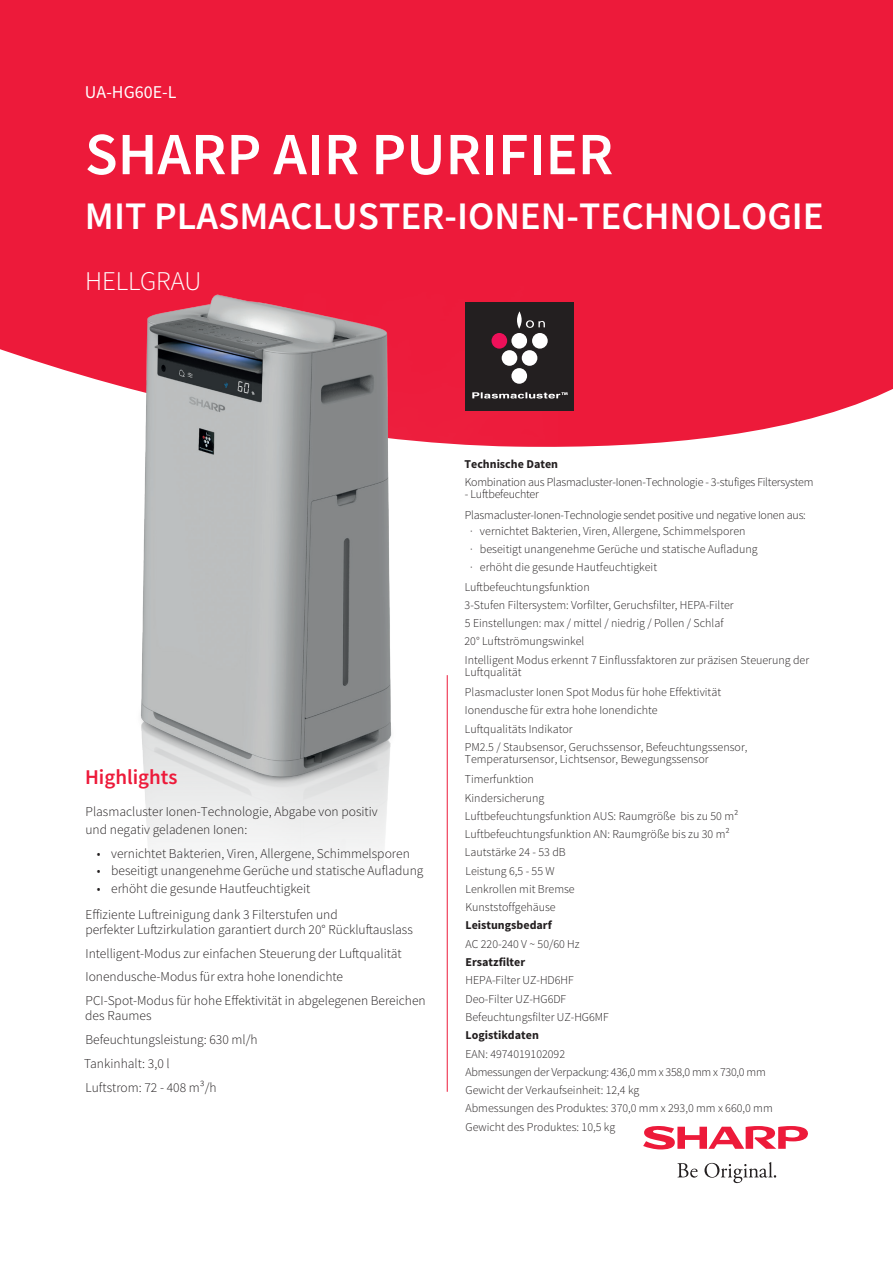
<style>
.page{position:relative;width:893px;height:1263px;background:#fff}
.page>*{position:absolute;margin:0;border:0;box-sizing:border-box;transform-origin:0 0}
.t1{font:600 60px "Source Sans Pro";color:#fff}
.t2{font:600 39px "Source Sans Pro";color:#fff}
.t3{font:300 27px "Source Sans Pro";color:#fff}
.t4{font:600 21px "Source Sans Pro";color:#ed1a3a}
.t5{font:18px "Source Sans Pro";color:#fff}
.t6{font:300 13.5px/23.4px "Source Sans Pro";color:#231f20}
.t7{font:300 12px/18.3px "Source Sans Pro";color:#231f20}
.t8{font:300 12px/20.5px "Source Sans Pro";letter-spacing:-.02em;color:#231f20}
.t9{font:700 12px "Source Sans Pro";color:#231f20}
</style>
<div class="page">
<div style="left:0;top:0;width:893px;height:1177px;background:#ed1a3a"></div>
<div style="left:0;top:389px;width:893px;height:795px;background:#fff"></div>
<svg style="left:677px;top:1163px;width:21px;height:14px"></svg>
<svg style="left:704px;top:1162px;width:72px;height:21px"></svg>
<svg style="left:643px;top:1126px;width:166px;height:23px"></svg>
<hr style="left:447px;top:675px;width:1px;height:417px;background:#ed1a3a">
<img style="left:0;top:294px;width:558px;height:582px">
<div style="left:465px;top:302px;width:109px;height:109px;background:#231f20"></div>
<svg style="left:472px;top:311px;width:96px;height:88px"></svg>
<h3 class="t5" style="left:85px;top:81px;width:93px">UA-HG60E-L</h3>
<h1 class="t1" style="left:85px;top:115px;width:530px">SHARP AIR PURIFIER</h1>
<h2 class="t2" style="left:85px;top:190px;width:740px">MIT PLASMACLUSTER-IONEN-TECHNOLOGIE</h2>
<h3 class="t3" style="left:85px;top:264px;width:118px">HELLGRAU</h3>
<h3 class="t4" style="left:85px;top:763px;width:94px">Highlights</h3>
<p class="t6" style="left:85px;top:803px;width:294px;line-height:17.9px">Plasmacluster Ionen-Technologie, Abgabe von positiv und negativ geladenen Ionen:</p>
<p class="t6" style="left:97px;top:842px;width:314px">• vernichtet Bakterien, Viren, Allergene, Schimmelsporen</p>
<p class="t6" style="left:97px;top:859px;width:328px">• beseitigt unangenehme Gerüche und statische Aufladung</p>
<p class="t6" style="left:86px;top:875px;width:254px;line-height:26.5px;text-indent:11px">• erhöht die gesunde Hautfeuchtigkeit<br>Effiziente Luftreinigung dank 3 Filterstufen und</p>
<p class="t6" style="left:85px;top:918px;width:342px">perfekter Luftzirkulation garantiert durch 20° Rückluftauslass Intelligent-Modus zur einfachen Steuerung der Luftqualität Ionendusche-Modus für extra hohe Ionendichte PCI-Spot-Modus für hohe Effektivität in abgelegenen Bereichen</p>
<p class="t6" style="left:84px;top:1003px;width:175px;line-height:24px">des Raumes<br>Befeuchtungsleistung: 630 ml/h<br>Tankinhalt: 3,0 l<br>Luftstrom: 72 - 408 m³/h</p>
<p class="t9" style="left:464px;top:456px;width:95px">Technische Daten</p>
<p class="t8" style="left:465px;top:472px;width:350px">Kombination aus Plasmacluster-Ionen-Technologie - 3-stufiges Filtersystem</p>
<p class="t8" style="left:465px;top:484px;width:343px">- Luftbefeuchter<br>Plasmacluster-Ionen-Technologie sendet positive und negative Ionen aus:</p>
<p class="t7" style="left:470px;top:522px;width:277px">· vernichtet Bakterien, Viren, Allergene, Schimmelsporen</p>
<p class="t7" style="left:470px;top:540px;width:289px">· beseitigt unangenehme Gerüche und statische Aufladung</p>
<p class="t7" style="left:470px;top:558px;width:188px">· erhöht die gesunde Hautfeuchtigkeit</p>
<p class="t7" style="left:465px;top:577px;width:126px">Luftbefeuchtungsfunktion</p>
<p class="t7" style="left:465px;top:596px;width:271px">3-Stufen Filtersystem: Vorfilter, Geruchsfilter, HEPA-Filter</p>
<p class="t7" style="left:465px;top:614px;width:260px">5 Einstellungen: max / mittel / niedrig / Pollen / Schlaf</p>
<p class="t7" style="left:464px;top:632px;width:121px">20° Luftströmungswinkel</p>
<p class="t7" style="left:465px;top:650px;width:346px">Intelligent Modus erkennt 7 Einflussfaktoren zur präzisen Steuerung der</p>
<p class="t7" style="left:465px;top:661px;width:258px;line-height:20.5px">Luftqualität<br>Plasmacluster Ionen Spot Modus für hohe Effektivität</p>
<p class="t7" style="left:465px;top:701px;width:284px">Ionendusche für extra hohe Ionendichte<br>Luftqualitäts Indikator<br>PM2.5 / Staubsensor, Geruchssensor, Befeuchtungssensor,</p>
<p class="t7" style="left:465px;top:749px;width:245px;line-height:20.5px">Temperatursensor, Lichtsensor, Bewegungssensor<br>Timerfunktion</p>
<p class="t7" style="left:465px;top:789px;width:275px">Kindersicherung<br>Luftbefeuchtungsfunktion AUS: Raumgröße bis zu 50 m²<br>Luftbefeuchtungsfunktion AN: Raumgröße bis zu 30 m²<br>Lautstärke 24 - 53 dB<br>Leistung 6,5 - 55 W<br>Lenkrollen mit Bremse<br>Kunststoffgehäuse</p>
<p class="t9" style="left:465px;top:917px;width:88px">Leistungsbedarf</p>
<p class="t7" style="left:465px;top:935px;width:116px">AC 220-240 V ~ 50/60 Hz</p>
<p class="t9" style="left:465px;top:954px;width:61px">Ersatzfilter</p>
<p class="t7" style="left:465px;top:971px;width:145px">HEPA-Filter UZ-HD6HF<br>Deo-Filter UZ-HG6DF<br>Befeuchtungsfilter UZ-HG6MF</p>
<p class="t9" style="left:465px;top:1027px;width:75px">Logistikdaten</p>
<p class="t7" style="left:465px;top:1044px;width:309px">EAN: 4974019102092<br>Abmessungen der Verpackung: 436,0 mm x 358,0 mm x 730,0 mm Gewicht der Verkaufseinheit: 12,4 kg<br>Abmessungen des Produktes: 370,0 mm x 293,0 mm x 660,0 mm Gewicht des Produktes: 10,5 kg</p>
</div>
